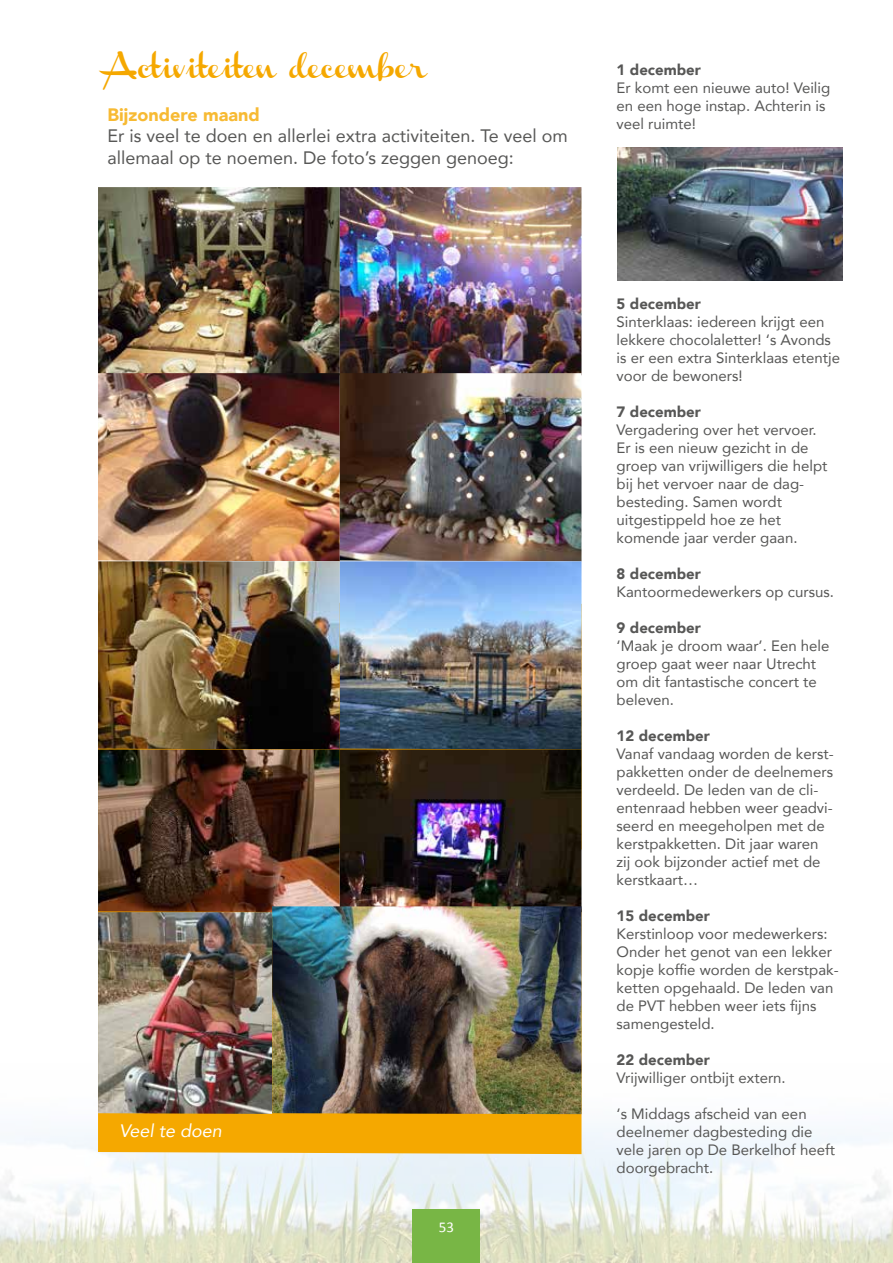
<style>
.page{position:relative;width:893px;height:1263px;background:#fff}
.page>*{position:absolute;margin:0;border:0;box-sizing:border-box;transform-origin:0 0}
.t1{font:21px "Channel";color:#f5a800}
.t2{font:18px/21.6px "Avenir";color:#575756}
.t3{font:900 18px "Avenir";color:#f7ba33}
.t4{font:italic 18px "Avenir";color:#fff}
.t5{font:15px/18px "Avenir";color:#575756}
.t6{font:900 15px "Avenir";color:#575756}
.t7{font:15px "Calibri";color:#fff}
</style>
<div class="page">
<img style="left:0;top:1064px;width:893px;height:199px">
<div style="left:413px;top:1210px;width:67px;height:53px;background:#78b645"></div>
<div style="left:98px;top:1114px;width:483px;height:40px;background:#f5a800"></div>
<img style="left:98px;top:187px;width:483px;height:186px">
<img style="left:98px;top:373px;width:483px;height:539px">
<img style="left:98px;top:912px;width:174px;height:202px">
<img style="left:272px;top:906px;width:309px;height:208px">
<img style="left:617px;top:147px;width:226px;height:133px">
<h1 class="t1" style="left:108px;top:58px;width:321px">Activiteiten december</h1>
<p class="t3" style="left:108px;top:99px;width:154px">Bijzondere maand</p>
<p class="t2" style="left:108px;top:125px;width:462px">Er is veel te doen en allerlei extra activiteiten. Te veel om allemaal op te noemen. De foto’s zeggen genoeg:</p>
<p class="t6" style="left:617px;top:56px;width:86px">1 december</p>
<p class="t5" style="left:617px;top:78px;width:215px">Er komt een nieuwe auto! Veilig en een hoge instap. Achterin is veel ruimte!</p>
<p class="t4" style="left:119px;top:1120px;width:104px">Veel te doen</p>
<p class="t7" style="left:439px;top:1217px;width:17px">53</p>
<p class="t6" style="left:617px;top:290px;width:86px">5 december</p>
<p class="t5" style="left:617px;top:312px;width:225px">Sinterklaas: iedereen krijgt een lekkere chocolaletter! ‘s Avonds is er een extra Sinterklaas etentje voor de bewoners!</p>
<p class="t6" style="left:617px;top:398px;width:86px">7 december</p>
<p class="t5" style="left:617px;top:420px;width:212px">Vergadering over het vervoer.<br>Er is een nieuw gezicht in de groep van vrijwilligers die helpt bij het vervoer naar de dag&shy;besteding. Samen wordt uitgestippeld hoe ze het komende jaar verder gaan.</p>
<p class="t6" style="left:617px;top:560px;width:86px">8 december</p>
<p class="t5" style="left:617px;top:582px;width:219px">Kantoormedewerkers op cursus.</p>
<p class="t6" style="left:617px;top:614px;width:86px">9 december</p>
<p class="t5" style="left:617px;top:636px;width:214px">‘Maak je droom waar’. Een hele groep gaat weer naar Utrecht om dit fantastische concert te beleven.</p>
<p class="t6" style="left:617px;top:722px;width:95px">12 december</p>
<p class="t5" style="left:617px;top:744px;width:219px">Vanaf vandaag worden de kerst&shy;pakketten onder de deelnemers verdeeld. De leden van de cli&shy;ëntenraad hebben weer geadvi&shy;seerd en meegeholpen met de kerstpakketten. Dit jaar waren zij ook bijzonder actief met de kerstkaart…</p>
<p class="t6" style="left:617px;top:902px;width:95px">15 december</p>
<p class="t5" style="left:617px;top:924px;width:224px">Kerstinloop voor medewerkers:<br>Onder het genot van een lekker kopje koffie worden de kerstpak&shy;ketten opgehaald. De leden van de PVT hebben weer iets fijns samengesteld.</p>
<p class="t6" style="left:617px;top:1046px;width:95px">22 december</p>
<p class="t5" style="left:617px;top:1068px;width:171px">Vrijwilliger ontbijt extern.</p>
<p class="t5" style="left:617px;top:1104px;width:220px">‘s Middags afscheid van een deelnemer dagbesteding die vele jaren op De Berkelhof heeft doorgebracht.</p>
</div>
